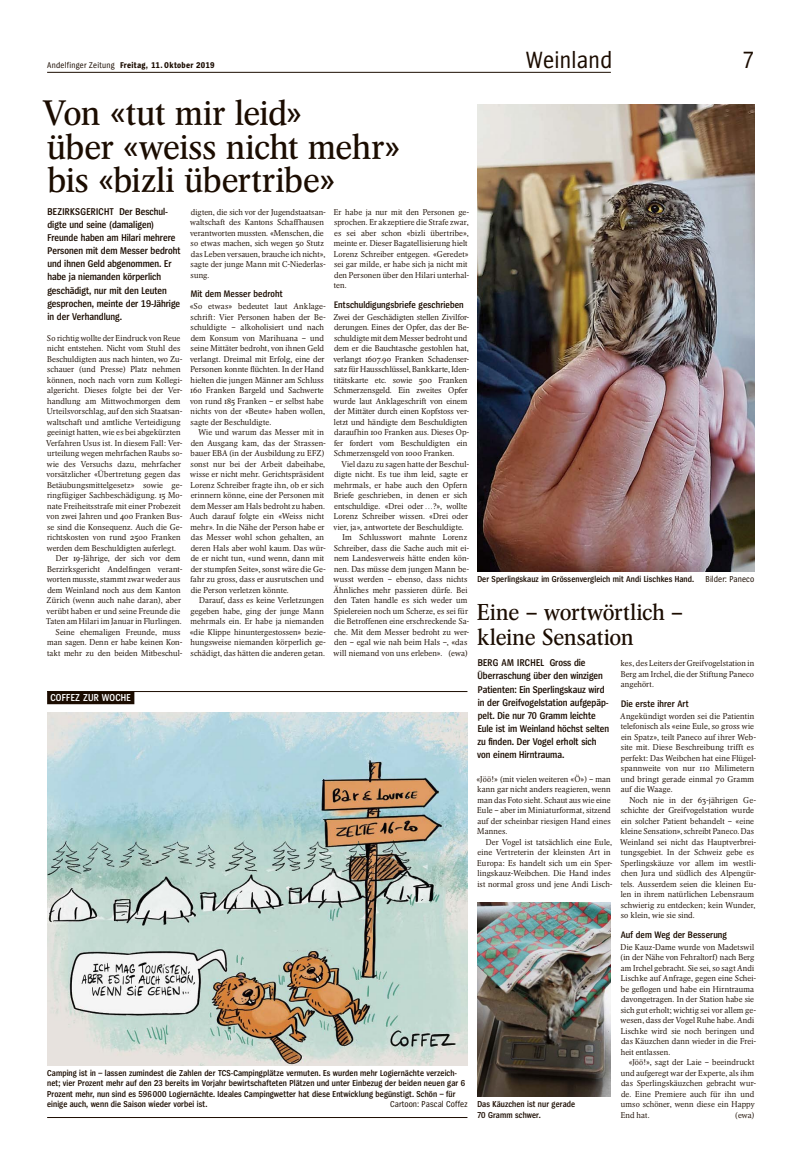
<style>
.page{position:relative;width:794px;height:1166px;background:#fff}
.page>*{position:absolute;margin:0;border:0;box-sizing:border-box;transform-origin:0 0}
._12_Titel_3sp_super{font:35px/33.2px "Arena New BQ Book Os F";letter-spacing:-.005em;color:#1b0c00}
.t1{font:24.5px "Spiegel Cd";letter-spacing:.01em;color:#1b0c00}
._12_Titel_2_3sp{font:22.75px/24.5px "Arena New BQ Book Os F";color:#1b0c00}
._45_Titel_Rubrikkast{font:600 10.5px "Spiegel Cd";letter-spacing:.015em;color:#fff}
._14_Lead{font:600 10.33px/13.1px "Spiegel Cd";color:#1b0c00}
._24_Zwischentitel{font:600 9.8px "Spiegel Cd";letter-spacing:.005em;color:#1b0c00}
._31_Legende_Blickind{font:600 8.92px/10.5px "Spiegel Cd";letter-spacing:.01em;color:#1b0c00}
._31_Legende{font:600 8.92px/10.5px "Spiegel Cd";letter-spacing:.005em;color:#1b0c00}
._31_Legende_Blickind-2{font:8.92px "Spiegel Cd";letter-spacing:.015em;color:#1b0c00}
._31_Legende-2{font:8.92px "Spiegel Cd";letter-spacing:.01em;color:#1b0c00}
.t2{font:700 8.75px "Spiegel Cd";letter-spacing:.03em;color:#1b0c00}
._22_Text_EZ{font:8.31px/10.5px "Arena New BQ Light Os F";letter-spacing:.01em;color:#1b0c00}
._21_Text{font:8.31px/10.5px "Arena New BQ Light Os F";letter-spacing:.01em;color:#1b0c00}
.s1{font-weight:400}
</style>
<div class="page">
<hr style="left:47px;top:72px;width:564px;height:1px;background:#1b0c00">
<hr style="left:47px;top:691px;width:420px;height:1px;background:#1b0c00">
<div style="left:47px;top:691px;width:87px;height:13px;background:#1b0c00"></div>
<img style="left:47px;top:712px;width:420px;height:353px">
<hr style="left:47px;top:1117px;width:420px;height:1px;background:#1b0c00">
<img style="left:477px;top:105px;width:277px;height:467px">
<img style="left:477px;top:903px;width:134px;height:194px">
<p class="t2" style="left:47px;top:61px;width:169px"><span class="s1">Andelfinger Zeitung</span> Freitag, 11. Oktober 2019</p>
<p class="t1" style="left:526px;top:48px;width:88px">Weinland</p>
<p class="t1" style="left:742px;top:48px;width:14px">7</p>
<p class="_12_Titel_3sp_super" style="left:43px;top:97px;width:358px">Von «tut mir leid»<br>über «weiss nicht mehr» bis «bizli übertribe»</p>
<p class="_14_Lead" style="left:47px;top:205px;width:135px">BEZIRKSGERICHT Der Beschul&shy;digte und seine (damaligen)<br>Freunde haben am Hilari mehrere<br>Personen mit dem Messer bedroht und ihnen Geld abgenommen. Er habe ja niemanden körperlich geschädigt, nur mit den Leuten gesprochen, meinte der 19-Jährige in der Verhandlung.</p>
<p class="_21_Text" style="left:46px;top:333px;width:138px">So richtig wollte der Eindruck von Reue nicht entstehen. Nicht vom Stuhl des Beschuldigten aus nach hinten, wo Zu&shy;schauer (und Presse) Platz nehmen können, noch nach vorn zum Kollegi&shy;algericht. Dieses folgte bei der Ver&shy;handlung am Mittwochmorgen dem Urteilsvorschlag, auf den sich Staatsan&shy;waltschaft und amtliche Verteidigung geeinigt hatten, wie es bei abgekürzten Verfahren Usus ist. In diesem Fall: Ver&shy;urteilung wegen mehrfachen Raubs so&shy;wie des Versuchs dazu, mehrfacher vorsätzlicher «Übertretung gegen das Betäubungsmittelgesetz» sowie ge&shy;ringfügiger Sachbeschädigung. 15 Mo&shy;nate Freiheitsstrafe mit einer Probezeit von zwei Jahren und 400 Franken Bus&shy;se sind die Konsequenz. Auch die Ge&shy;richtskosten von rund 2500 Franken werden dem Beschuldigten auferlegt.</p>
<p class="_22_Text_EZ" style="left:46px;top:553px;width:138px;text-indent:9px">Der 19-Jährige, der sich vor dem Berzirksgericht Andelfingen verant&shy;worten musste, stammt zwar weder aus dem Weinland noch aus dem Kanton Zürich (wenn auch nahe daran), aber verübt haben er und seine Freunde die Taten am Hilari im Januar in Flurlingen.</p>
<p class="_22_Text_EZ" style="left:47px;top:627px;width:137px;text-indent:9px">Seine ehemaligen Freunde, muss man sagen. Denn er habe keinen Kon&shy;takt mehr zu den beiden Mitbeschul-</p>
<p class="_22_Text_EZ" style="left:190px;top:207px;width:137px">digten, die sich vor der Jugendstaatsan&shy;waltschaft des Kantons Schaffhausen verantworten mussten. «Menschen, die so etwas machen, sich wegen 50 Stutz das Leben versauen, brauche ich nicht», sagte der junge Mann mit C-Niederlas&shy;sung.</p>
<p class="_24_Zwischentitel" style="left:191px;top:289px;width:93px">Mit dem Messer bedroht</p>
<p class="_21_Text" style="left:190px;top:301px;width:138px">«So etwas» bedeutet laut Anklage&shy;schrift: Vier Personen haben der Be&shy;schuldigte – alkoholisiert und nach dem Konsum von Marihuana – und seine Mittäter bedroht, von ihnen Geld verlangt. Dreimal mit Erfolg, eine der Personen konnte flüchten. In der Hand hielten die jungen Männer am Schluss 160 Franken Bargeld und Sachwerte von rund 185 Franken – er selbst habe nichts von der «Beute» haben wollen, sagte der Beschuldigte.</p>
<p class="_22_Text_EZ" style="left:190px;top:427px;width:137px;text-indent:9px">Wie und warum das Messer mit in den Ausgang kam, das der Strassen&shy;bauer EBA (in der Ausbildung zu EFZ) sonst nur bei der Arbeit dabeihabe, wisse er nicht mehr. Gerichtspräsident Lorenz Schreiber fragte ihn, ob er sich erinnern könne, eine der Personen mit dem Messer am Hals bedroht zu haben.<br>Auch darauf folgte ein «Weiss nicht mehr». In die Nähe der Person habe er das Messer wohl schon gehalten, an deren Hals aber wohl kaum. Das wür&shy;de er nicht tun, «und wenn, dann mit der stumpfen Seite», sonst wäre die Ge&shy;fahr zu gross, dass er ausrutschen und die Person verletzen könnte.</p>
<p class="_22_Text_EZ" style="left:190px;top:595px;width:138px;text-indent:9px">Darauf, dass es keine Verletzungen gegeben habe, ging der junge Mann mehrmals ein. Er habe ja niemanden «die Klippe hinuntergestossen» bezie&shy;hungsweise niemanden körperlich ge&shy;schädigt, das hätten die anderen getan.</p>
<p class="_22_Text_EZ" style="left:334px;top:207px;width:137px">Er habe ja nur mit den Personen ge&shy;sprochen. Er akzeptiere die Strafe zwar, es sei aber schon «bizli übertribe», meinte er. Dieser Bagatellisierung hielt Lorenz Schreiber entgegen. «Geredet» sei gar milde, er habe sich ja nicht mit den Personen über den Hilari unterhal&shy;ten.</p>
<p class="_24_Zwischentitel" style="left:334px;top:300px;width:131px">Entschuldigungsbriefe geschrieben</p>
<p class="_21_Text" style="left:333px;top:312px;width:137px">Zwei der Geschädigten stellen Zivilfor&shy;derungen. Eines der Opfer, das der Be&shy;schuldigte mit dem Messer bedroht und dem er die Bauchtasche gestohlen hat, verlangt 1607.90 Franken Schadenser&shy;satz für Hausschlüssel, Bankkarte, Iden&shy;titätskarte etc. sowie 500 Franken Schmerzensgeld. Ein zweites Opfer wurde laut Anklageschrift von einem der Mittäter durch einen Kopfstoss ver&shy;letzt und händigte dem Beschuldigten daraufhin 100 Franken aus. Dieses Op&shy;fer fordert vom Beschuldigten ein Schmerzensgeld von 1000 Franken.</p>
<p class="_22_Text_EZ" style="left:333px;top:459px;width:137px;text-indent:8px">Viel dazu zu sagen hatte der Beschul&shy;digte nicht. Es tue ihm leid, sagte er mehrmals, er habe auch den Opfern Briefe geschrieben, in denen er sich entschuldige. «Drei oder…?», wollte Lorenz Schreiber wissen. «Drei oder vier, ja», antwortete der Beschuldigte.</p>
<p class="_22_Text_EZ" style="left:333px;top:532px;width:137px;text-indent:9px">Im Schlusswort mahnte Lorenz Schreiber, dass die Sache auch mit ei&shy;nem Landesverweis hätte enden kön&shy;nen. Das müsse dem jungen Mann be&shy;wusst werden – ebenso, dass nichts Ähnliches mehr passieren dürfe. Bei den Taten handle es sich weder um Spielereien noch um Scherze, es sei für die Betroffenen eine erschreckende Sa&shy;che. Mit dem Messer bedroht zu wer&shy;den – egal wie nah beim Hals –, «das will niemand von uns erleben». (ewa)</p>
<p class="_31_Legende" style="left:477px;top:574px;width:218px">Der Sperlingskauz im Grössenvergleich mit Andi Lischkes Hand.</p>
<p class="_31_Legende-2" style="left:705px;top:575px;width:50px">Bilder: Paneco</p>
<p class="_12_Titel_2_3sp" style="left:477px;top:600px;width:207px">Eine – wortwörtlich – kleine Sensation</p>
<p class="_14_Lead" style="left:477px;top:657px;width:134px">BERG AM IRCHEL Gross die<br>Überraschung über den winzigen<br>Patienten: Ein Sperlingskauz wird in der Greifvogelstation aufgepäp&shy;pelt. Die nur 70 Gramm leichte<br>Eule ist im Weinland höchst selten zu finden. Der Vogel erholt sich von einem Hirntrauma.</p>
<p class="_21_Text" style="left:476px;top:774px;width:136px;text-align:justify">«Jöö!» (mit vielen weiteren «Ö») – man kann gar nicht anders reagieren, wenn man das Foto sieht. Schaut aus wie eine Eule – aber im Miniaturformat, sitzend auf der scheinbar riesigen Hand eines Mannes.</p>
<p class="_22_Text_EZ" style="left:477px;top:837px;width:137px;text-indent:9px">Der Vogel ist tatsächlich eine Eule, eine Vertreterin der kleinsten Art in Europa: Es handelt sich um ein Sper&shy;lingskauz-Weibchen. Die Hand indes ist normal gross und jene Andi Lisch-</p>
<p class="_22_Text_EZ" style="left:620px;top:658px;width:135px;text-align:justify">kes, des Leiters der Greifvogelstation in Berg am Irchel, die der Stiftung Paneco angehört.</p>
<p class="_24_Zwischentitel" style="left:621px;top:699px;width:69px">Die erste ihrer Art</p>
<p class="_21_Text" style="left:620px;top:711px;width:137px">Angekündigt worden sei die Patientin telefonisch als «eine Eule, so gross wie ein Spatz», teilt Paneco auf ihrer Web&shy;site mit. Diese Beschreibung trifft es perfekt: Das Weibchen hat eine Flügel&shy;spannweite von nur 110 Milimetern und bringt gerade einmal 70 Gramm auf die Waage.</p>
<p class="_22_Text_EZ" style="left:620px;top:795px;width:138px;text-indent:9px">Noch nie in der 63-jährigen Ge&shy;schichte der Greifvogelstation wurde ein solcher Patient behandelt – «eine kleine Sensation», schreibt Paneco. Das Weinland sei nicht das Hauptverbrei&shy;tungsgebiet. In der Schweiz gebe es Sperlingskäuze vor allem im westli&shy;chen Jura und südlich des Alpengür&shy;tels. Ausserdem seien die kleinen Eu&shy;len in ihrem natürlichen Lebensraum schwierig zu entdecken; kein Wunder, so klein, wie sie sind.</p>
<p class="_24_Zwischentitel" style="left:621px;top:930px;width:108px">Auf dem Weg der Besserung</p>
<p class="_21_Text" style="left:620px;top:942px;width:137px">Die Kauz-Dame wurde von Madetswil (in der Nähe von Fehraltorf) nach Berg am Irchel gebracht. Sie sei, so sagt Andi Lischke auf Anfrage, gegen eine Schei&shy;be geflogen und habe ein Hirntrauma davongetragen. In der Station habe sie sich gut erholt; wichtig sei vor allem ge&shy;wesen, dass der Vogel Ruhe habe. Andi Lischke wird sie noch beringen und das Käuzchen dann wieder in die Frei&shy;heit entlassen.</p>
<p class="_22_Text_EZ" style="left:620px;top:1057px;width:137px;text-indent:8px">«Jöö!», sagt der Laie – beeindruckt und aufgeregt war der Experte, als ihm das Sperlingskäuzchen gebracht wur&shy;de. Eine Premiere auch für ihn und umso schöner, wenn diese ein Happy<br>End hat.</p>
<p class="_45_Titel_Rubrikkast" style="left:50px;top:692px;width:82px">COFFEZ ZUR WOCHE</p>
<p class="_31_Legende_Blickind" style="left:47px;top:1068px;width:419px">Camping ist in – lassen zumindest die Zahlen der TCS-Campingplätze vermuten. Es wurden mehr Logiernächte verzeich&shy;net; vier Prozent mehr auf den 23 bereits im Vorjahr bewirtschafteten Plätzen und unter Einbezug der beiden neuen gar 6<br>Prozent mehr, nun sind es 596 000 Logiernächte. Ideales Campingwetter hat diese Entwicklung begünstigt. Schön – für einige auch, wenn die Saison wieder vorbei ist.</p>
<p class="_31_Legende_Blickind-2" style="left:390px;top:1100px;width:79px">Cartoon: Pascal Coffez</p>
<p class="_31_Legende" style="left:477px;top:1099px;width:99px">Das Käuzchen ist nur gerade<br>70 Gramm schwer.</p>
<p class="_22_Text_EZ" style="left:735px;top:1110px;width:21px">(ewa)</p>
</div>
